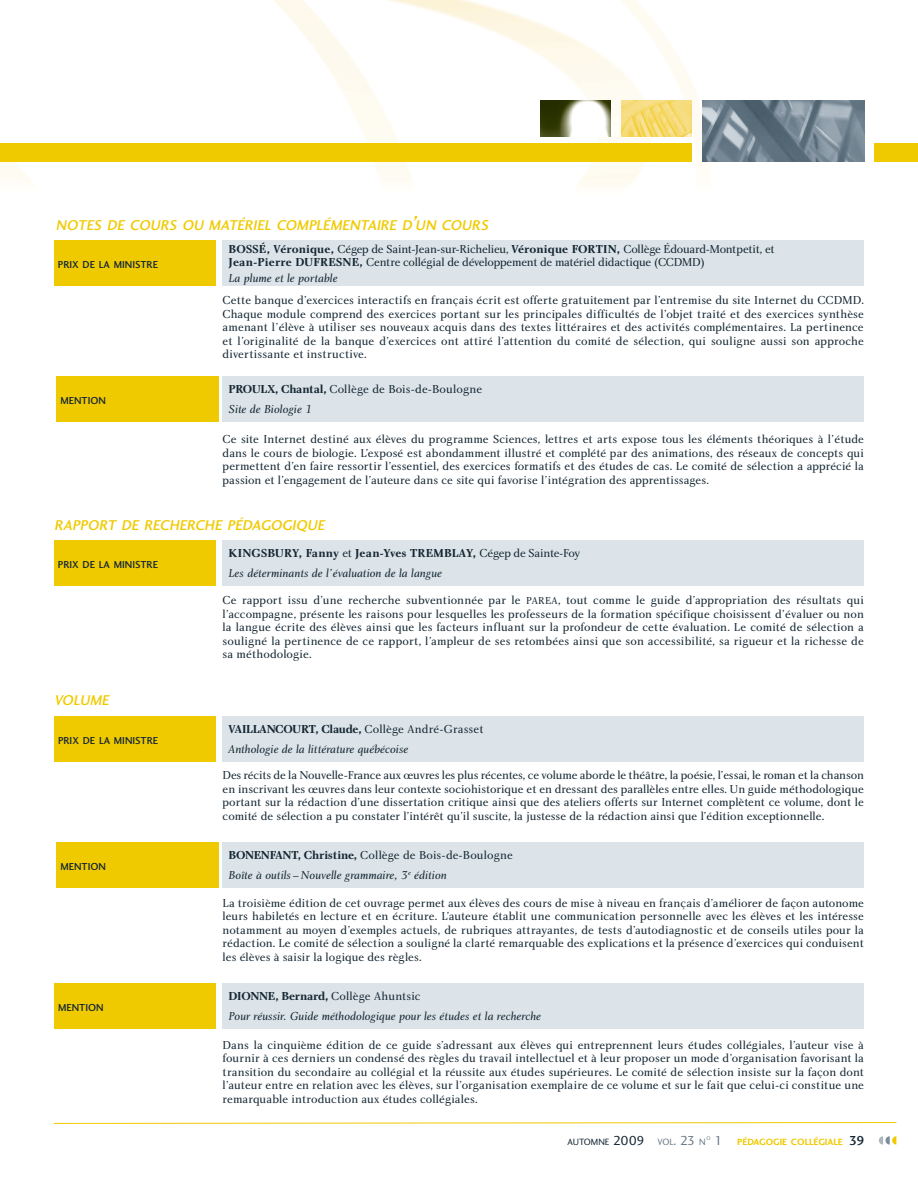
<style>
.page{position:relative;width:918px;height:1188px;background:#fff}
.page>*{position:absolute;margin:0;border:0;box-sizing:border-box;transform-origin:0 0}
.t1{font:italic 14.7px "Charlotte Sans Medium Plain";color:#f0ca00}
.t2{font:12px/13.5px "Charlotte Book Plain";color:#142733;text-align:justify}
.t3{font:12px "Charlotte Book Italic Plain";color:#142733}
.t4{font:12px/13.5px "Charlotte Book Plain";letter-spacing:-.025em;color:#142733}
.t5{font:12px "Charlotte Bold Plain";letter-spacing:-.01em;color:#142733}
.t6{font:12px "Charlotte Bold Plain";letter-spacing:.015em;color:#142733}
.t7{font:10.5px "Charlotte Sans Medium Plain";color:#142733}
.t8{font:9.45px "Charlotte Sans Bold Plain";color:#f0ca00}
.t9{font:9.45px "Charlotte Sans Book Plain";color:#142733}
.t10{font:5.55px "Charlotte Sans Book Plain";color:#687a88}
.s1{font-size:21px}
.s2{font-family:"Charlotte Bold Plain"}
.s3{font-family:"Charlotte Book Plain"}
.s4{font-size:10.5px}
.s5{font-size:13.5px}
.s6{color:#687a88}
.s7{font-size:13.5px;color:#687a88}
.s8{font-family:"Charlotte Sans Book Plain";font-size:13.5px;color:#687a88}
.s9{font-family:"Charlotte Sans Medium Plain";font-size:13.5px;color:#142733}
</style>
<div class="page">
<div style="left:56px;top:842px;width:162px;height:46px;background:#f0ca00"></div>
<div style="left:223px;top:842px;width:641px;height:46px;background:#dde4e9"></div>
<div style="left:223px;top:716px;width:641px;height:46px;background:#dde4e9"></div>
<div style="left:54px;top:716px;width:162px;height:46px;background:#f0ca00"></div>
<div style="left:223px;top:240px;width:641px;height:46px;background:#dde4e9"></div>
<div style="left:54px;top:240px;width:162px;height:46px;background:#f0ca00"></div>
<div style="left:56px;top:376px;width:162px;height:46px;background:#f0ca00"></div>
<div style="left:223px;top:376px;width:641px;height:46px;background:#dde4e9"></div>
<div style="left:223px;top:540px;width:641px;height:46px;background:#dde4e9"></div>
<div style="left:54px;top:540px;width:162px;height:46px;background:#f0ca00"></div>
<div style="left:54px;top:983px;width:162px;height:46px;background:#f0ca00"></div>
<div style="left:223px;top:983px;width:641px;height:46px;background:#dde4e9"></div>
<img style="left:0;top:0;width:918px;height:187px">
<svg style="left:54px;top:1122px;width:843px;height:2px"></svg>
<img style="left:703px;top:101px;width:162px;height:61px">
<img style="left:621px;top:101px;width:70px;height:36px">
<img style="left:541px;top:101px;width:70px;height:36px">
<div style="left:875px;top:144px;width:43px;height:18px;background:#f0ca00"></div>
<div style="left:0;top:144px;width:691px;height:18px;background:#f0ca00"></div>
<svg style="left:879px;top:1136px;width:17px;height:9px"></svg>
<p class="t1" style="left:56px;top:219px;width:436px">NOTES DE COURS OU MATÉRIEL COMPLÉMENTAIRE D<span class="s1">’</span>UN COURS</p>
<p class="t7" style="left:58px;top:260px;width:102px">PRIX DE LA MINISTRE</p>
<p class="t4" style="left:229px;top:243px;width:548px"><span class="s2">BOSSÉ, Véronique,</span> Cégep de Saint-Jean-sur-Richelieu, <span class="s2">Véronique FORTIN,</span> Collège Édouard-Montpetit, et<br><span class="s2">Jean-Pierre DUFRESNE,</span> Centre collégial de développement de matériel didactique (CCDMD)</p>
<p class="t3" style="left:229px;top:273px;width:110px">La plume et le portable</p>
<p class="t2" style="left:223px;top:294px;width:643px">Cette banque d’exercices interactifs en français écrit est offerte gratuitement par l’entremise du site Internet du CCDMD.<br>Chaque module comprend des exercices portant sur les principales difficultés de l’objet traité et des exercices synthèse amenant l’élève à utiliser ses nouveaux acquis dans des textes littéraires et des activités complémentaires. La pertinence et l’originalité de la banque d’exercices ont attiré l’attention du comité de sélection, qui souligne aussi son approche divertissante et instructive.</p>
<p class="t2" style="left:229px;top:383px;width:255px"><span class="s2">PROULX, Chantal,</span> Collège de Bois-de-Boulogne</p>
<p class="t3" style="left:229px;top:404px;width:85px">Site de Biologie 1</p>
<p class="t2" style="left:223px;top:434px;width:643px">Ce site Internet destiné aux élèves du programme Sciences, lettres et arts expose tous les éléments théoriques à l’étude dans le cours de biologie. L’exposé est abondamment illustré et complété par des animations, des réseaux de concepts qui permettent d’en faire ressortir l’essentiel, des exercices formatifs et des études de cas. Le comité de sélection a apprécié la passion et l’engagement de l’auteure dans ce site qui favorise l’intégration des apprentissages.</p>
<p class="t1" style="left:54px;top:520px;width:275px">RAPPORT DE RECHERCHE PÉDAGOGIQUE</p>
<p class="t7" style="left:58px;top:560px;width:102px">PRIX DE LA MINISTRE</p>
<p class="t7" style="left:60px;top:396px;width:47px">MENTION</p>
<p class="t6" style="left:229px;top:548px;width:353px">KINGSBURY, Fanny <span class="s3">et</span> Jean-Yves TREMBLAY, <span class="s3">Cégep de Sainte-Foy</span></p>
<p class="t3" style="left:229px;top:568px;width:215px">Les déterminants de l’évaluation de la langue</p>
<p class="t2" style="left:223px;top:595px;width:643px">Ce rapport issu d’une recherche subventionnée par le <span class="s4">PAREA</span>, tout comme le guide d’appropriation des résultats qui l’accompagne, présente les raisons pour lesquelles les professeurs de la formation spécifique choisissent d’évaluer ou non la langue écrite des élèves ainsi que les facteurs influant sur la profondeur de cette évaluation. Le comité de sélection a souligné la pertinence de ce rapport, l’ampleur de ses retombées ainsi que son accessibilité, sa rigueur et la richesse de sa méthodologie.</p>
<p class="t1" style="left:54px;top:695px;width:59px">VOLUME</p>
<p class="t7" style="left:58px;top:736px;width:102px">PRIX DE LA MINISTRE</p>
<p class="t7" style="left:60px;top:862px;width:47px">MENTION</p>
<p class="t7" style="left:58px;top:1004px;width:47px">MENTION</p>
<p class="t5" style="left:229px;top:724px;width:256px">VAILLANCOURT, Claude, <span class="s3">Collège André-Grasset</span></p>
<p class="t3" style="left:229px;top:744px;width:181px">Anthologie de la littérature québécoise</p>
<p class="t2" style="left:223px;top:770px;width:643px">Des récits de la Nouvelle-France aux œuvres les plus récentes, ce volume aborde le théâtre, la poésie, l’essai, le roman et la chanson en inscrivant les œuvres dans leur contexte sociohistorique et en dressant des parallèles entre elles. Un guide méthodologique portant sur la rédaction d’une dissertation critique ainsi que des ateliers offerts sur Internet complètent ce volume, dont le comité de sélection a pu constater l’intérêt qu’il suscite, la justesse de la rédaction ainsi que l’édition exceptionnelle.</p>
<p class="t2" style="left:229px;top:849px;width:286px"><span class="s2">BONENFANT, Christine,</span> Collège de Bois-de-Boulogne</p>
<p class="t3" style="left:229px;top:870px;width:220px">Boîte à outils – Nouvelle grammaire, 3<sup>e</sup> édition</p>
<p class="t2" style="left:223px;top:897px;width:643px">La troisième édition de cet ouvrage permet aux élèves des cours de mise à niveau en français d’améliorer de façon autonome leurs habiletés en lecture et en écriture. L’auteure établit une communication personnelle avec les élèves et les intéresse notamment au moyen d’exemples actuels, de rubriques attrayantes, de tests d’autodiagnostic et de conseils utiles pour la rédaction. Le comité de sélection a souligné la clarté remarquable des explications et la présence d’exercices qui conduisent les élèves à saisir la logique des règles.</p>
<p class="t5" style="left:229px;top:991px;width:193px">DIONNE, Bernard, <span class="s3">Collège Ahuntsic</span></p>
<p class="t3" style="left:229px;top:1012px;width:314px">Pour réussir. Guide méthodologique pour les études et la recherche</p>
<p class="t2" style="left:223px;top:1039px;width:643px">Dans la cinquième édition de ce guide s’adressant aux élèves qui entreprennent leurs études collégiales, l’auteur vise à fournir à ces derniers un condensé des règles du travail intellectuel et à leur proposer un mode d’organisation favorisant la transition du secondaire au collégial et la réussite aux études supérieures. Le comité de sélection insiste sur la façon dont l’auteur entre en relation avec les élèves, sur l’organisation exemplaire de ce volume et sur le fait que celui-ci constitue une remarquable introduction aux études collégiales.</p>
<p class="t9" style="left:568px;top:1138px;width:139px">AUTOMNE <span class="s5">2009</span> <span class="s6">VOL</span><span class="s7">. 23</span> <span class="s6">N</span></p>
<p class="t10" style="left:707px;top:1136px;width:6px">O</p>
<p class="t8" style="left:714px;top:1138px;width:152px"><span class="s8">1</span> PÉDAGOGIE COLLÉGIALE <span class="s9">39</span></p>
</div>
